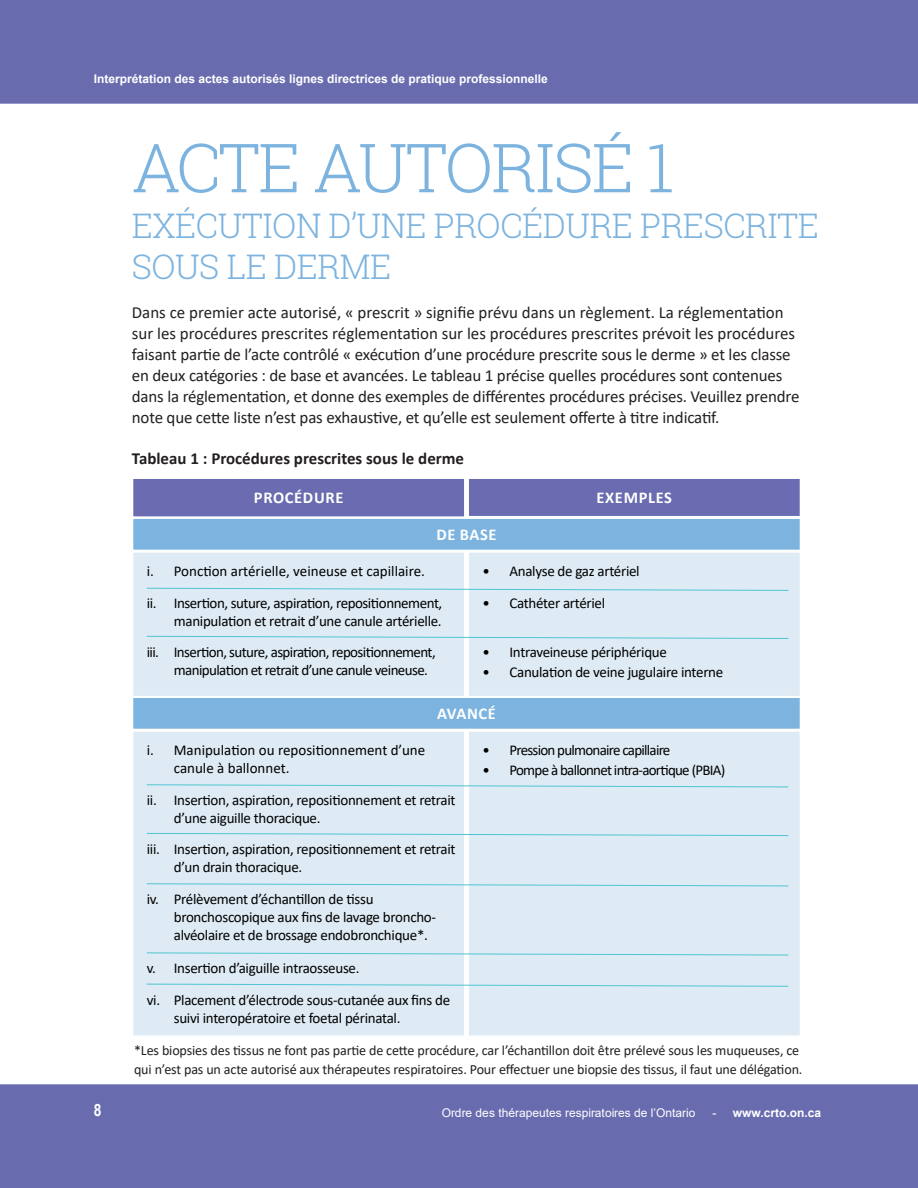
<style>
.page{position:relative;width:918px;height:1188px;background:#fff}
.page>*{position:absolute;margin:0;border:0;box-sizing:border-box;transform-origin:0 0}
.Page_Header_-_Blue{font:300 67.8px "Roboto Slab";letter-spacing:-.03em;color:#7cb3df}
.Page_Header_-_Blue-2{font:300 33.9px/40.7px "Roboto Slab";letter-spacing:-.015em;color:#7cb3df}
.Page_Header_Subtext{font:16.95px/21.1px "Calibri";letter-spacing:-.01em;color:#231f20}
.Page_Header_Subtext-2{font:700 16.95px "Calibri";color:#231f20}
.t1{font:700 16.95px "Arial Narrow";color:#fff}
.Page_Section_Title{font:700 16.5px "Calibri";letter-spacing:.04em;color:#fff}
.t2{font:15px/18px "Calibri";letter-spacing:-.02em;color:#000}
.t3{font:15px/18px "Calibri";color:#000}
.t4{font:15px/18px "Calibri";letter-spacing:-.04em;color:#000}
.t5{font:15px "Calibri";letter-spacing:-.05em;color:#000}
.Page_Header_Subtext-3{font:14.1px/18.3px "Calibri";letter-spacing:-.01em;color:#231f20}
.t6{font:700 12px "Arial";color:#fff}
.t7{font:12px "Arial";color:#fff}
.s1{font-weight:400}
</style>
<div class="page">
<div style="left:0;top:1084px;width:918px;height:104px;background:#696baf"></div>
<div style="left:0;top:0;width:918px;height:104px;background:#696baf"></div>
<div style="left:133px;top:478px;width:332px;height:39px;background:#6a6bb0"></div>
<div style="left:132px;top:477px;width:334px;height:41px;border:2px solid #fff"></div>
<div style="left:133px;top:552px;width:332px;height:145px;background:#dfebf4"></div>
<div style="left:132px;top:551px;width:334px;height:146px;border:2px solid #fff"></div>
<div style="left:468px;top:478px;width:332px;height:39px;background:#6a6bb0"></div>
<div style="left:467px;top:477px;width:334px;height:40px;border:2px solid #fff"></div>
<div style="left:468px;top:552px;width:332px;height:145px;background:#dfebf4"></div>
<div style="left:467px;top:551px;width:334px;height:146px;border:2px solid #fff"></div>
<div style="left:133px;top:518px;width:667px;height:32px;background:#7cb3df"></div>
<div style="left:132px;top:517px;width:669px;height:34px;border:2px solid #fff"></div>
<svg style="left:146px;top:587px;width:643px;height:4px"></svg>
<svg style="left:146px;top:636px;width:643px;height:3px"></svg>
<div style="left:133px;top:731px;width:332px;height:305px;background:#dfebf4"></div>
<div style="left:132px;top:730px;width:334px;height:307px;border:2px solid #fff"></div>
<div style="left:468px;top:731px;width:332px;height:305px;background:#dfebf4"></div>
<div style="left:467px;top:730px;width:334px;height:307px;border:2px solid #fff"></div>
<div style="left:133px;top:697px;width:667px;height:32px;background:#7cb3df"></div>
<div style="left:132px;top:696px;width:669px;height:34px;border:2px solid #fff"></div>
<svg style="left:146px;top:784px;width:643px;height:4px"></svg>
<svg style="left:146px;top:833px;width:643px;height:3px"></svg>
<svg style="left:146px;top:883px;width:643px;height:4px"></svg>
<svg style="left:146px;top:952px;width:643px;height:4px"></svg>
<svg style="left:146px;top:983px;width:643px;height:4px"></svg>
<p class="t6" style="left:94px;top:70px;width:455px">Interprétation des actes autorisés lignes directrices de pratique professionnelle</p>
<p class="Page_Header_-_Blue" style="left:132px;top:121px;width:544px">ACTE AUTORISÉ 1</p>
<p class="Page_Header_-_Blue-2" style="left:132px;top:205px;width:689px">EXÉCUTION D’UNE PROCÉDURE PRESCRITE<br>SOUS LE DERME</p>
<p class="Page_Header_Subtext" style="left:132px;top:301px;width:669px">Dans ce premier acte autorisé, « prescrit » signifie prévu dans un règlement. La réglementation sur les procédures prescrites réglementation sur les procédures prescrites prévoit les procédures faisant partie de l’acte contrôlé « exécution d’une procédure prescrite sous le derme » et les classe en deux catégories : de base et avancées. Le tableau 1 précise quelles procédures sont contenues dans la réglementation, et donne des exemples de différentes procédures précises. Veuillez prendre note que cette liste n’est pas exhaustive, et qu’elle est seulement offerte à titre indicatif.</p>
<p class="Page_Header_Subtext-2" style="left:132px;top:446px;width:334px">Tableau 1 : Procédures prescrites sous le derme</p>
<p class="Page_Section_Title" style="left:254px;top:486px;width:91px">PROCÉDURE</p>
<p class="Page_Section_Title" style="left:436px;top:523px;width:62px">DE BASE</p>
<p class="Page_Section_Title" style="left:597px;top:486px;width:77px">EXEMPLES</p>
<p class="t3" style="left:147px;top:562px;width:280px">i. Ponction artérielle, veineuse et capillaire.</p>
<p class="t2" style="left:147px;top:593px;width:297px;text-align:right">ii. Insertion, suture, aspiration, repositionnement, manipulation et retrait d’une canule artérielle.</p>
<p class="t4" style="left:174px;top:643px;width:263px;text-indent:-27px">iii. Insertion, suture, aspiration, repositionnement, manipulation et retrait d’une canule veineuse.</p>
<p class="t2" style="left:482px;top:562px;width:159px">• Analyse de gaz artériel</p>
<p class="t2" style="left:482px;top:593px;width:124px">• Cathéter artériel</p>
<p class="t2" style="left:482px;top:643px;width:186px">• Intraveineuse périphérique</p>
<p class="t2" style="left:482px;top:663px;width:242px">• Canulation de veine jugulaire interne</p>
<p class="Page_Section_Title" style="left:437px;top:702px;width:60px">AVANCÉ</p>
<p class="t3" style="left:174px;top:741px;width:253px;text-indent:-27px">i. Manipulation ou repositionnement d’une canule à ballonnet.</p>
<p class="t2" style="left:174px;top:790px;width:283px;text-indent:-27px">ii. Insertion, aspiration, repositionnement et retrait d’une aiguille thoracique.</p>
<p class="t2" style="left:174px;top:840px;width:283px;text-indent:-27px">iii. Insertion, aspiration, repositionnement et retrait d’un drain thoracique.</p>
<p class="t2" style="left:174px;top:889px;width:264px;text-indent:-27px">iv. Prélèvement d’échantillon de tissu bronchoscopique aux fins de lavage broncho&shy;alvéolaire et de brossage endobronchique*.</p>
<p class="t2" style="left:147px;top:959px;width:214px">v. Insertion d’aiguille intraosseuse.</p>
<p class="t2" style="left:174px;top:990px;width:278px;text-indent:-27px">vi. Placement d’électrode sous-cutanée aux fins de suivi interopératoire et foetal périnatal.</p>
<p class="t5" style="left:482px;top:740px;width:189px">• Pression pulmonaire capillaire</p>
<p class="t5" style="left:482px;top:760px;width:244px">• Pompe à ballonnet intra-aortique (PBIA)</p>
<p class="Page_Header_Subtext-3" style="left:134px;top:1041px;width:670px">*Les biopsies des tissus ne font pas partie de cette procédure, car l’échantillon doit être prélevé sous les muqueuses, ce qui n’est pas un acte autorisé aux thérapeutes respiratoires. Pour effectuer une biopsie des tissus, il faut une délégation.</p>
<p class="t1" style="left:94px;top:1097px;width:9px">8</p>
<p class="t7" style="left:442px;top:1105px;width:255px">Ordre des thérapeutes respiratoires de l’Ontario</p>
<p class="t6" style="left:712px;top:1104px;width:110px"><span class="s1">-</span> www.crto.on.ca</p>
</div>
